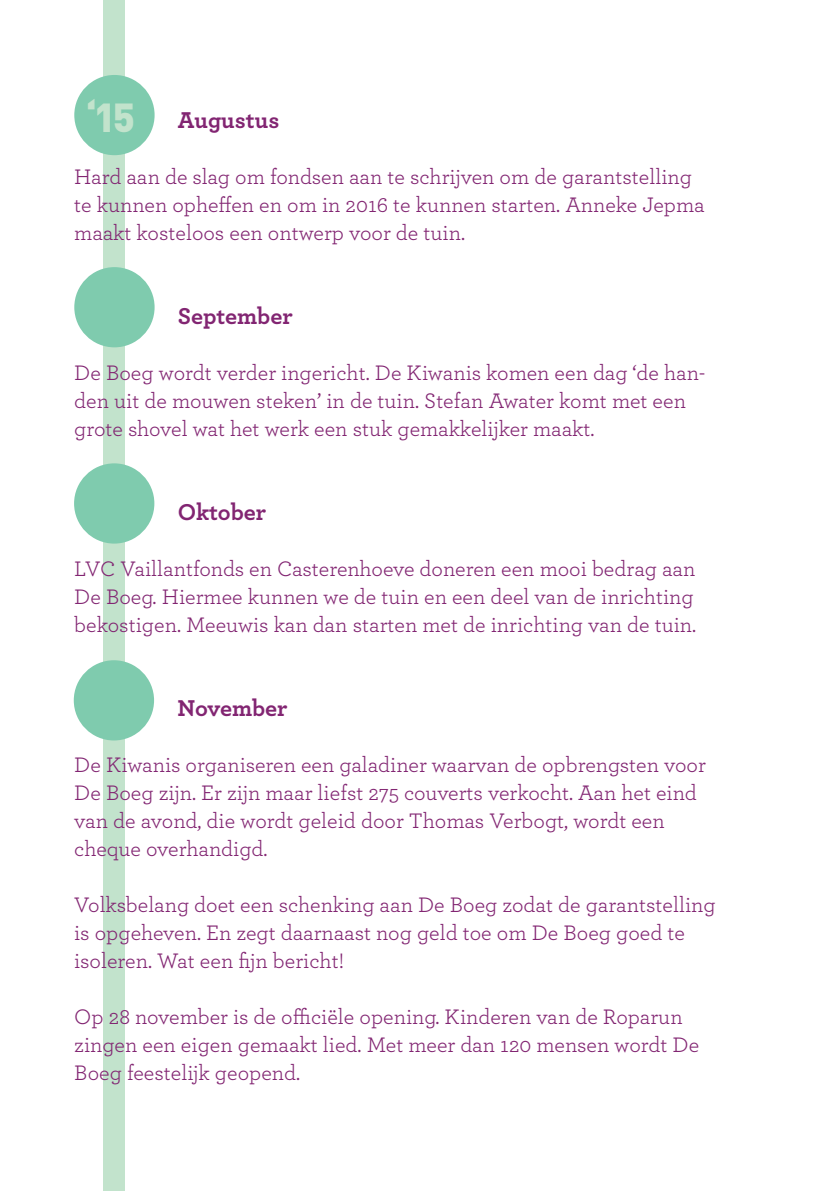
<style>
.page{position:relative;width:840px;height:1191px;background:#fff}
.page>*{position:absolute;margin:0;border:0;box-sizing:border-box;transform-origin:0 0}
.t1{font:900 40px "DIN Pro";color:#c2e3cc}
.t2{font:700 24px "Archer Pro";color:#822572}
.t3{font:22px/28px "Archer Pro";color:#822572}
</style>
<div class="page">
<div style="left:104px;top:0;width:21px;height:1191px;background:#c2e3cc"></div>
<div style="left:74px;top:75px;width:80px;height:80px;background:#7fcbae;border-radius:50%"></div>
<div style="left:74px;top:267px;width:80px;height:80px;background:#7fcbae;border-radius:50%"></div>
<div style="left:74px;top:463px;width:80px;height:80px;background:#7fcbae;border-radius:50%"></div>
<div style="left:74px;top:660px;width:80px;height:80px;background:#7fcbae;border-radius:50%"></div>
<h1 class="t1" style="left:86px;top:90px;width:51px">‘15</h1>
<p class="t2" style="left:178px;top:101px;width:103px">Augustus</p>
<p class="t3" style="left:74px;top:162px;width:631px">Hard aan de slag om fondsen aan te schrijven om de garantstelling te kunnen opheffen en om in 2016 te kunnen starten. Anneke Jepma maakt kosteloos een ontwerp voor de tuin.</p>
<p class="t2" style="left:178px;top:297px;width:116px">September</p>
<p class="t3" style="left:74px;top:358px;width:632px">De Boeg wordt verder ingericht. De Kiwanis komen een dag ‘de han&shy;den uit de mouwen steken’ in de tuin. Stefan Awater komt met een grote shovel wat het werk een stuk gemakkelijker maakt.</p>
<p class="t2" style="left:178px;top:493px;width:90px">Oktober</p>
<p class="t3" style="left:74px;top:554px;width:623px">LVC Vaillantfonds en Casterenhoeve doneren een mooi bedrag aan<br>De Boeg. Hiermee kunnen we de tuin en een deel van de inrichting bekostigen. Meeuwis kan dan starten met de inrichting van de tuin.</p>
<p class="t2" style="left:177px;top:689px;width:112px">November</p>
<p class="t3" style="left:74px;top:750px;width:632px">De Kiwanis organiseren een galadiner waarvan de opbrengsten voor De Boeg zijn. Er zijn maar liefst 275 couverts verkocht. Aan het eind van de avond, die wordt geleid door Thomas Verbogt, wordt een cheque overhandigd.</p>
<p class="t3" style="left:74px;top:890px;width:642px">Volksbelang doet een schenking aan De Boeg zodat de garantstelling is opgeheven. En zegt daarnaast nog geld toe om De Boeg goed te isoleren. Wat een fijn bericht!</p>
<p class="t3" style="left:74px;top:1002px;width:626px">Op 28 november is de officiële opening. Kinderen van de Roparun zingen een eigen gemaakt lied. Met meer dan 120 mensen wordt De<br>Boeg feestelijk geopend.</p>
</div>
